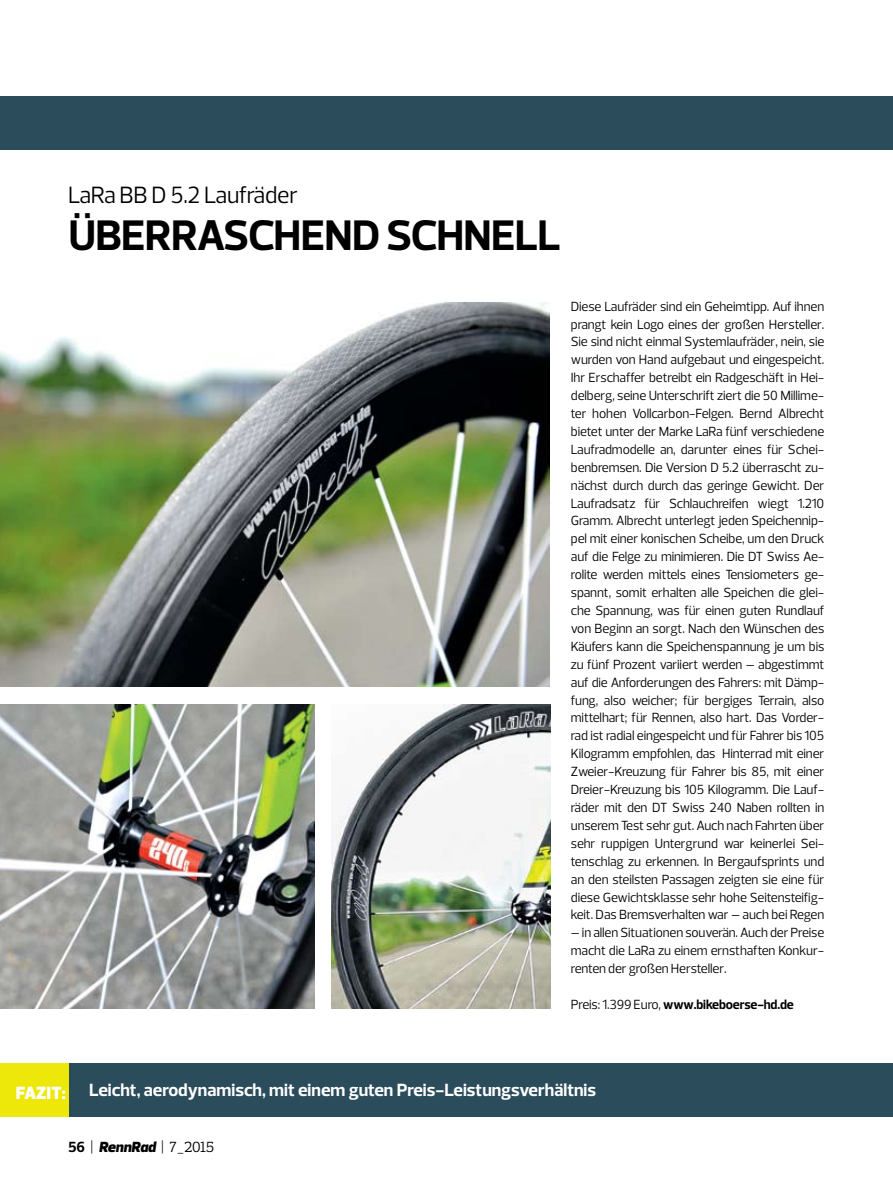
<style>
.page{position:relative;width:893px;height:1191px;background:#fff}
.page>*{position:absolute;margin:0;border:0;box-sizing:border-box;transform-origin:0 0}
.t1{font:700 43.5px "Prelo";letter-spacing:-.015em;color:#000}
.t2{font:24px "Prelo";letter-spacing:-.01em;color:#000}
.t3{font:700 18px "Prelo";color:#fff}
.t4{font:900 18px "Prelo";letter-spacing:.015em;color:#fff}
.t5{font:italic 900 15px "Prelo";color:#000}
.t6{font:13.5px/17.9px "Prelo";letter-spacing:-.01em;color:#000;text-align:justify}
.t7{font:700 13.5px "Prelo";letter-spacing:-.01em;color:#000}
.s1{font-weight:400}
.s2{font-weight:700;font-style:normal}
.s3{font-weight:400;font-style:normal}
.s4{font-family:"Prelo Slab";font-weight:400;font-style:normal}
</style>
<div class="page">
<div style="left:0;top:96px;width:893px;height:53px;background:#2b4c5a"></div>
<div style="left:0;top:1062px;width:893px;height:54px;background:#2b4c5a"></div>
<div style="left:0;top:1062px;width:68px;height:54px;background:#ede80a"></div>
<img style="left:0;top:302px;width:550px;height:384px">
<img style="left:0;top:704px;width:315px;height:305px">
<img style="left:332px;top:704px;width:219px;height:305px">
<h2 class="t2" style="left:68px;top:180px;width:231px">LaRa BB D 5.2 Laufräder</h2>
<h1 class="t1" style="left:68px;top:208px;width:469px">Überraschend schnell</h1>
<p class="t6" style="left:571px;top:297px;width:255px">Diese Laufräder sind ein Geheimtipp. Auf ihnen prangt kein Logo eines der großen Hersteller.<br>Sie sind nicht einmal Systemlaufräder, nein, sie wurden von Hand aufgebaut und eingespeicht.<br>Ihr Erschaffer betreibt ein Radgeschäft in Hei&shy;delberg, seine Unterschrift ziert die 50 Millime&shy;ter hohen Vollcarbon-Felgen. Bernd Albrecht bietet unter der Marke LaRa fünf verschiedene Laufradmodelle an, darunter eines für Schei&shy;benbremsen. Die Version D 5.2 überrascht zu&shy;nächst durch durch das geringe Gewicht. Der Laufradsatz für Schlauchreifen wiegt 1.210<br>Gramm. Albrecht unterlegt jeden Speichennip&shy;pel mit einer konischen Scheibe, um den Druck auf die Felge zu minimieren. Die DT Swiss Ae&shy;rolite werden mittels eines Tensiometers ge&shy;spannt, somit erhalten alle Speichen die glei&shy;che Spannung, was für einen guten Rundlauf von Beginn an sorgt. Nach den Wünschen des Käufers kann die Speichenspannung je um bis zu fünf Prozent variiert werden – abgestimmt auf die Anforderungen des Fahrers: mit Dämp&shy;fung, also weicher; für bergiges Terrain, also mittelhart; für Rennen, also hart. Das Vorder&shy;rad ist radial eingespeicht und für Fahrer bis 105<br>Kilogramm empfohlen, das Hinterrad mit einer Zweier-Kreuzung für Fahrer bis 85, mit einer Dreier-Kreuzung bis 105 Kilogramm. Die Lauf&shy;räder mit den DT Swiss 240 Naben rollten in unserem Test sehr gut. Auch nach Fahrten über sehr ruppigen Untergrund war keinerlei Sei&shy;tenschlag zu erkennen. In Bergaufsprints und an den steilsten Passagen zeigten sie eine für diese Gewichtsklasse sehr hohe Seitensteifig&shy;keit. Das Bremsverhalten war – auch bei Regen</p>
<p class="t6" style="left:571px;top:924px;width:255px">– in allen Situationen souverän. Auch der Preise macht die LaRa zu einem ernsthaften Konkur&shy;renten der großen Hersteller.</p>
<p class="t7" style="left:571px;top:996px;width:224px"><span class="s1">Preis: 1.399 Euro,</span> www.bikeboerse-hd.de</p>
<h3 class="t4" style="left:16px;top:1081px;width:51px">Fazit:</h3>
<h3 class="t3" style="left:89px;top:1079px;width:508px">Leicht, aerodynamisch, mit einem guten Preis-Leistungsverhältnis</h3>
<p class="t5" style="left:68px;top:1138px;width:148px"><span class="s2">56</span> <span class="s3">|</span> RennRad <span class="s3">|</span> <span class="s4">7_2015</span></p>
</div>
